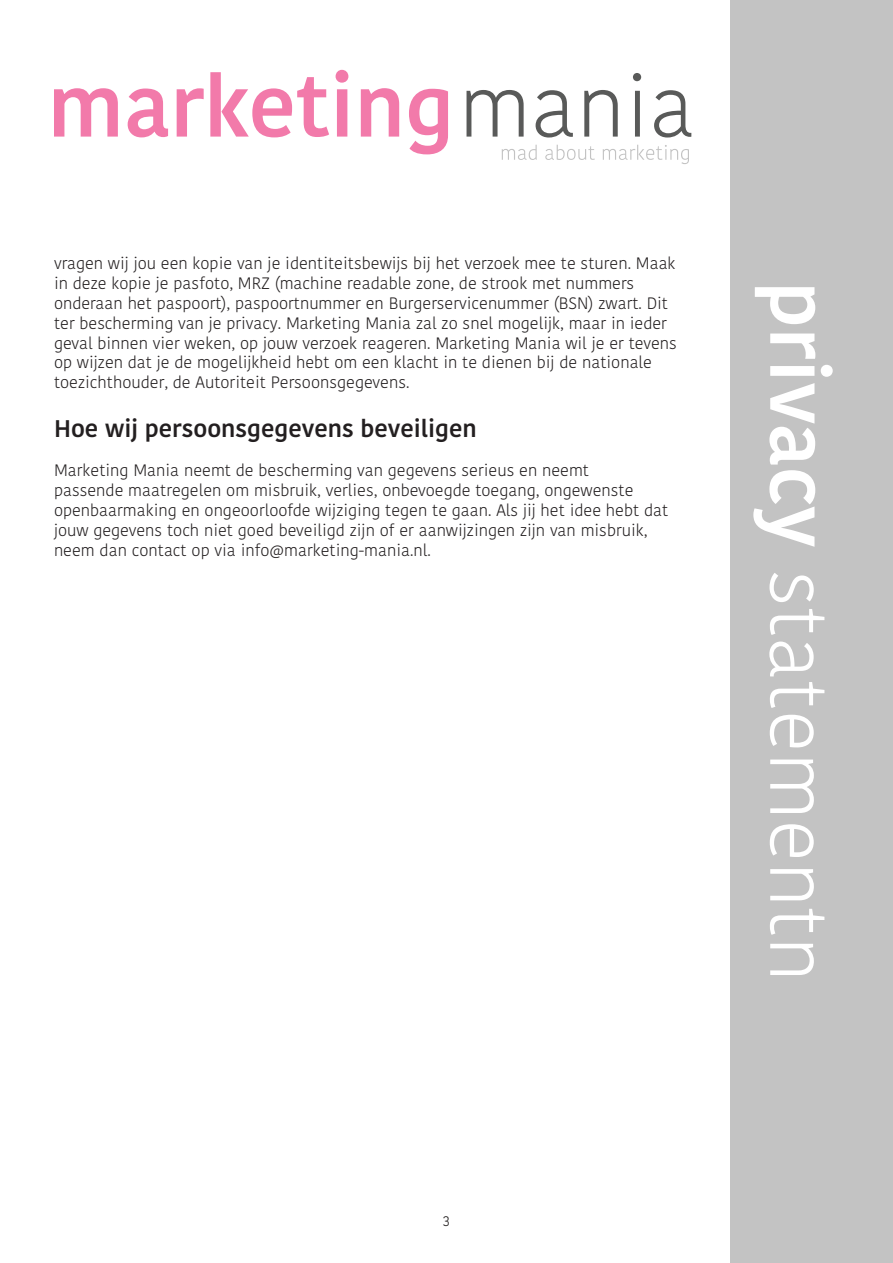
<style>
.page{position:relative;width:893px;height:1263px;background:#fff}
.page>*{position:absolute;margin:0;border:0;box-sizing:border-box;transform-origin:0 0}
.t1{font:300 79.5px "Kohinoor Devanagari";color:#fff}
.t2{font:600 24px "Kohinoor Devanagari";color:#231f20}
.t3{font:300 16.5px/19.8px "Kohinoor Devanagari";color:#231f20}
.t4{font:300 15px "Kohinoor Devanagari";color:#231f20}
.s1{font-weight:600}
</style>
<div class="page">
<div style="left:731px;top:0;width:162px;height:1263px;background:#c3c3c3"></div>
<svg style="left:54px;top:88px;width:64px;height:49px"></svg>
<svg style="left:128px;top:89px;width:40px;height:48px"></svg>
<svg style="left:177px;top:88px;width:27px;height:49px"></svg>
<svg style="left:210px;top:72px;width:119px;height:65px"></svg>
<svg style="left:336px;top:70px;width:12px;height:67px"></svg>
<svg style="left:361px;top:88px;width:38px;height:49px"></svg>
<svg style="left:409px;top:89px;width:39px;height:65px"></svg>
<svg style="left:466px;top:90px;width:58px;height:47px"></svg>
<svg style="left:536px;top:90px;width:37px;height:48px"></svg>
<svg style="left:584px;top:90px;width:34px;height:47px"></svg>
<svg style="left:633px;top:73px;width:8px;height:64px"></svg>
<svg style="left:654px;top:90px;width:37px;height:48px"></svg>
<svg style="left:502px;top:145px;width:35px;height:15px"></svg>
<svg style="left:545px;top:145px;width:50px;height:15px"></svg>
<svg style="left:603px;top:145px;width:86px;height:19px"></svg>
<p class="t3" style="left:54px;top:254px;width:624px">vragen wij jou een kopie van je identiteitsbewijs bij het verzoek mee te sturen. Maak in deze kopie je pasfoto, MRZ (machine readable zone, de strook met nummers onderaan het paspoort), paspoortnummer en Burgerservicenummer (BSN) zwart. Dit ter bescherming van je privacy. Marketing Mania zal zo snel mogelijk, maar in ieder geval binnen vier weken, op jouw verzoek reageren. Marketing Mania wil je er tevens op wijzen dat je de mogelijkheid hebt om een klacht in te dienen bij de nationale toezichthouder, de Autoriteit Persoonsgegevens.</p>
<p class="t2" style="left:54px;top:414px;width:424px">Hoe wij persoonsgegevens beveiligen</p>
<p class="t3" style="left:54px;top:461px;width:616px">Marketing Mania neemt de bescherming van gegevens serieus en neemt<br>passende maatregelen om misbruik, verlies, onbevoegde toegang, ongewenste openbaarmaking en ongeoorloofde wijziging tegen te gaan. Als jij het idee hebt dat jouw gegevens toch niet goed beveiligd zijn of er aanwijzingen zijn van misbruik, neem dan contact op via info@marketing-mania.nl.</p>
<h1 class="t1" style="left:844px;top:281px;width:702px;rotate:90deg"><span class="s1">privacy</span> statementn</h1>
<p class="t4" style="left:443px;top:1212px;width:9px">3</p>
</div>
